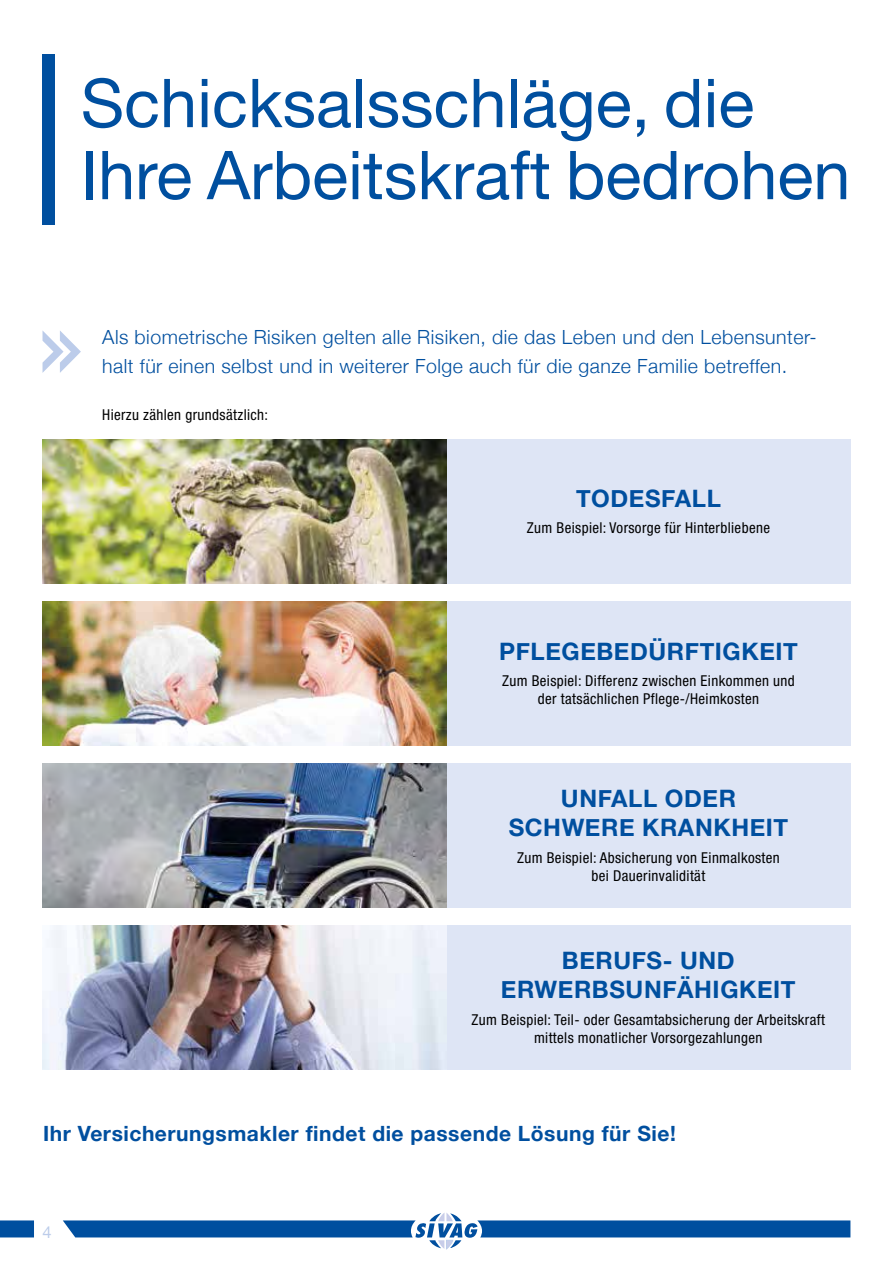
<style>
.page{position:relative;width:893px;height:1263px;background:#fff}
.page>*{position:absolute;margin:0;border:0;box-sizing:border-box;transform-origin:0 0}
.t1{font:67.5px/72px "Helvetica Neue";color:#004f9f}
.t2{font:700 24px/28.8px "Helvetica Neue";letter-spacing:.025em;color:#004f9f;text-align:center}
.t3{font:700 21px "Helvetica Neue";letter-spacing:.025em;color:#004f9f}
.t4{font:300 19.5px/28.5px "Helvetica Neue";letter-spacing:.025em;color:#004f9f}
.t5{font:16.5px "Helvetica Neue";color:#bcccea}
.t6{font:condensed 15px/18px "Helvetica Neue LT Std";letter-spacing:.025em;color:#000;text-align:center}
</style>
<div class="page">
<svg style="left:0;top:1213px;width:850px;height:36px"></svg>
<div style="left:43px;top:439px;width:807px;height:144px;background:#dee5f5"></div>
<div style="left:43px;top:601px;width:807px;height:144px;background:#dee5f5"></div>
<div style="left:43px;top:763px;width:807px;height:144px;background:#dee5f5"></div>
<div style="left:43px;top:925px;width:807px;height:144px;background:#dee5f5"></div>
<img style="left:43px;top:601px;width:403px;height:144px">
<img style="left:43px;top:439px;width:403px;height:144px">
<img style="left:43px;top:763px;width:403px;height:144px">
<img style="left:43px;top:925px;width:403px;height:144px">
<div style="left:43px;top:54px;width:12px;height:170px;background:#004f9f"></div>
<svg style="left:43px;top:331px;width:38px;height:42px"></svg>
<h1 class="t1" style="left:81px;top:71px;width:771px">Schicksalsschläge, die<br>Ihre Arbeitskraft bedrohen</h1>
<h3 class="t4" style="left:102px;top:322px;width:716px">Als biometrische Risiken gelten alle Risiken, die das Leben und den Lebensunter&shy;halt für einen selbst und in weiterer Folge auch für die ganze Familie betreffen.</h3>
<p class="t6" style="left:102px;top:406px;width:167px">Hierzu zählen grundsätzlich:</p>
<h2 class="t2" style="left:576px;top:485px;width:146px">TODESFALL</h2>
<p class="t6" style="left:527px;top:519px;width:245px">Zum Beispiel: Vorsorge für Hinterbliebene</p>
<h2 class="t2" style="left:499px;top:637px;width:300px">PFLEGEBEDÜRFTIGKEIT</h2>
<p class="t6" style="left:502px;top:672px;width:294px">Zum Beispiel: Differenz zwischen Einkommen und der tatsächlichen Pflege-/Heimkosten</p>
<h2 class="t2" style="left:509px;top:785px;width:281px">UNFALL ODER<br>SCHWERE KRANKHEIT</h2>
<p class="t6" style="left:517px;top:848px;width:264px">Zum Beispiel: Absicherung von Einmalkosten bei Dauerinvalidität</p>
<h2 class="t2" style="left:501px;top:947px;width:296px">BERUFS- UND<br>ERWERBSUNFÄHIGKEIT</h2>
<p class="t6" style="left:472px;top:1010px;width:355px">Zum Beispiel: Teil- oder Gesamtabsicherung der Arbeitskraft mittels monatlicher Vorsorgezahlungen</p>
<h3 class="t3" style="left:43px;top:1116px;width:634px">Ihr Versicherungsmakler findet die passende Lösung für Sie!</h3>
<p class="t5" style="left:43px;top:1220px;width:11px">4</p>
</div>
